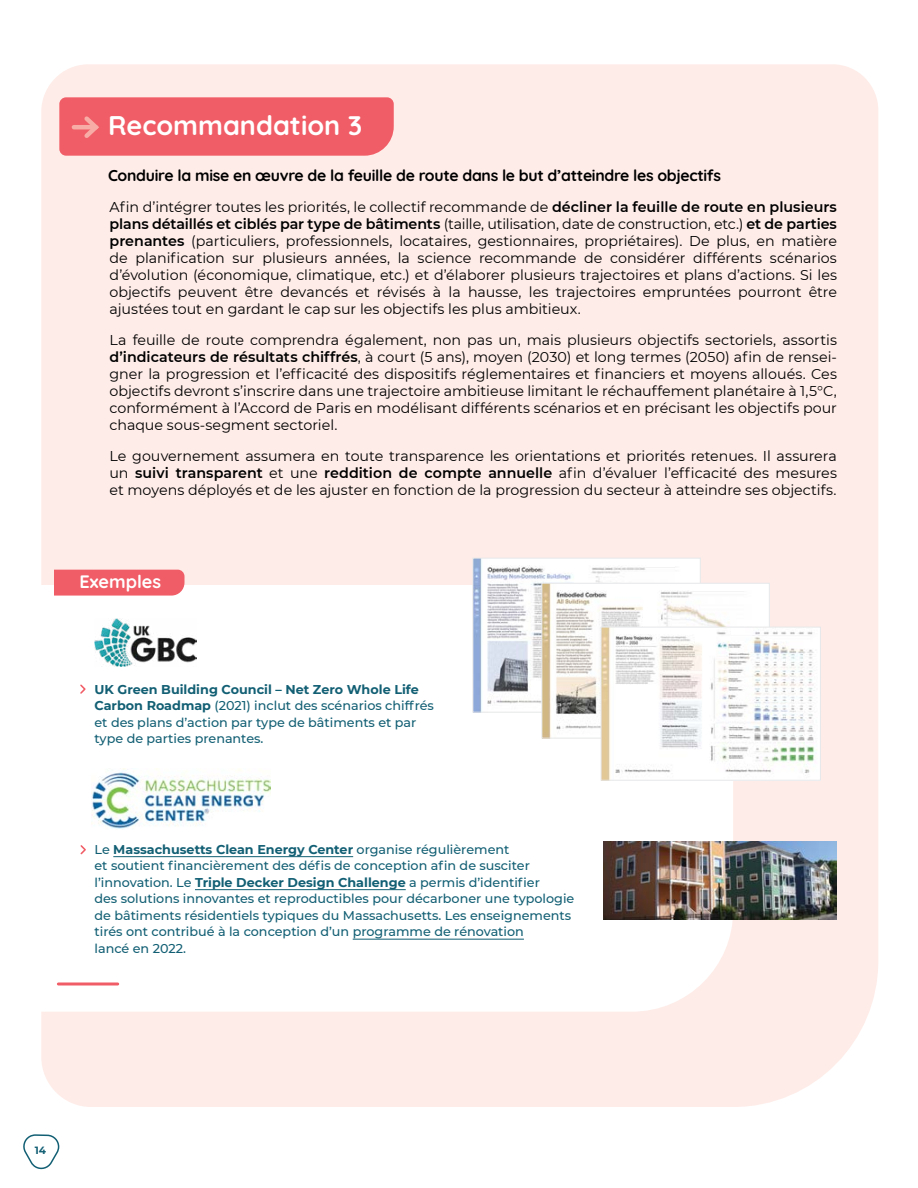
<style>
.page{position:relative;width:918px;height:1188px;background:#fff}
.page>*{position:absolute;margin:0;border:0;box-sizing:border-box;transform-origin:0 0}
.t1{font:700 27px "Quicksand";color:#fff}
.t2{font:700 18px "Quicksand";color:#fff}
.ss-titre3_recomm{font:700 15.75px "Quicksand";letter-spacing:-.02em;color:#000}
.txt_courant{font:14.25px/17.1px "Montserrat";color:#000;text-align:justify}
.t3{font:500 12.75px/16.5px "Montserrat";color:#125f74}
.t4{font:700 10.5px "Montserrat";color:#125f74}
.s1{font-weight:600}
.s2{font-weight:700}
</style>
<div class="page">
<svg style="left:23px;top:1134px;width:36px;height:36px"></svg>
<div style="left:41px;top:64px;width:837px;height:1043px;background:#feece8"></div>
<div style="left:59px;top:97px;width:335px;height:59px;background:#f15d66"></div>
<svg style="left:41px;top:585px;width:692px;height:427px"></svg>
<hr style="left:113px;top:856px;width:240px;height:1px;background:#125f74">
<hr style="left:195px;top:889px;width:211px;height:1px;background:#125f74">
<hr style="left:353px;top:939px;width:171px;height:1px;background:#125f74">
<svg style="left:79px;top:844px;width:8px;height:12px"></svg>
<img style="left:603px;top:841px;width:234px;height:78px">
<svg style="left:58px;top:982px;width:60px;height:4px"></svg>
<div style="left:54px;top:570px;width:130px;height:26px;background:#f15d66"></div>
<svg style="left:79px;top:683px;width:8px;height:12px"></svg>
<img style="left:94px;top:618px;width:103px;height:48px">
<img style="left:474px;top:560px;width:219px;height:151px">
<div style="left:472px;top:558px;width:229px;height:155px;border:1px solid #e6e7e8"></div>
<img style="left:544px;top:585px;width:218px;height:151px">
<div style="left:542px;top:583px;width:228px;height:155px;border:1px solid #e6e7e8"></div>
<img style="left:603px;top:629px;width:216px;height:150px">
<div style="left:601px;top:627px;width:220px;height:154px;border:1px solid #e6e7e8"></div>
<img style="left:91px;top:768px;width:179px;height:61px">
<p class="t1" style="left:108px;top:105px;width:256px">Recommandation 3</p>
<p class="ss-titre3_recomm" style="left:108px;top:163px;width:615px">Conduire la mise en œuvre de la feuille de route dans le but d’atteindre les objectifs</p>
<p class="txt_courant" style="left:110px;top:198px;width:729px">Afin d’intégrer toutes les priorités, le collectif recommande de <span class="s1">décliner la feuille de route en plusieurs plans détaillés et ciblés par type de bâtiments</span> (taille, utilisation, date de construction, etc.) <span class="s1">et de parties prenantes</span> (particuliers, professionnels, locataires, gestionnaires, propriétaires). De plus, en matière de planification sur plusieurs années, la science recommande de considérer différents scénarios d’évolution (économique, climatique, etc.) et d’élaborer plusieurs trajectoires et plans d’actions. Si les objectifs peuvent être devancés et révisés à la hausse, les trajectoires empruntées pourront être ajustées tout en gardant le cap sur les objectifs les plus ambitieux.</p>
<p class="txt_courant" style="left:110px;top:331px;width:729px;text-align:left">La feuille de route comprendra également, non pas un, mais plusieurs objectifs sectoriels, assortis <span class="s1">d’indicateurs de résultats chiffrés</span>, à court (5 ans), moyen (2030) et long termes (2050) afin de rensei&shy;gner la progression et l’efficacité des dispositifs réglementaires et financiers et moyens alloués. Ces objectifs devront s’inscrire dans une trajectoire ambitieuse limitant le réchauffement planétaire à 1,5°C, conformément à l’Accord de Paris en modélisant différents scénarios et en précisant les objectifs pour chaque sous-segment sectoriel.</p>
<p class="txt_courant" style="left:110px;top:447px;width:729px">Le gouvernement assumera en toute transparence les orientations et priorités retenues. Il assurera un <span class="s1">suivi transparent</span> et une <span class="s1">reddition de compte annuelle</span> afin d’évaluer l’efficacité des mesures et moyens déployés et de les ajuster en fonction de la progression du secteur à atteindre ses objectifs.</p>
<p class="t2" style="left:80px;top:567px;width:83px">Exemples</p>
<p class="t3" style="left:94px;top:680px;width:341px"><span class="s2">UK Green Building Council – Net Zero Whole Life Carbon Roadmap</span> (2021) inclut des scénarios chiffrés et des plans d’action par type de bâtiments et par type de parties prenantes.</p>
<p class="t3" style="left:94px;top:840px;width:481px">Le <span class="s2">Massachusetts Clean Energy Center</span> organise régulièrement<br>et soutient financièrement des défis de conception afin de susciter l’innovation. Le <span class="s2">Triple Decker Design Challenge</span> a permis d’identifier<br>des solutions innovantes et reproductibles pour décarboner une typologie de bâtiments résidentiels typiques du Massachusetts. Les enseignements tirés ont contribué à la conception d’un programme de rénovation<br>lancé en 2022.</p>
<p class="t4" style="left:35px;top:1143px;width:13px">14</p>
</div>
